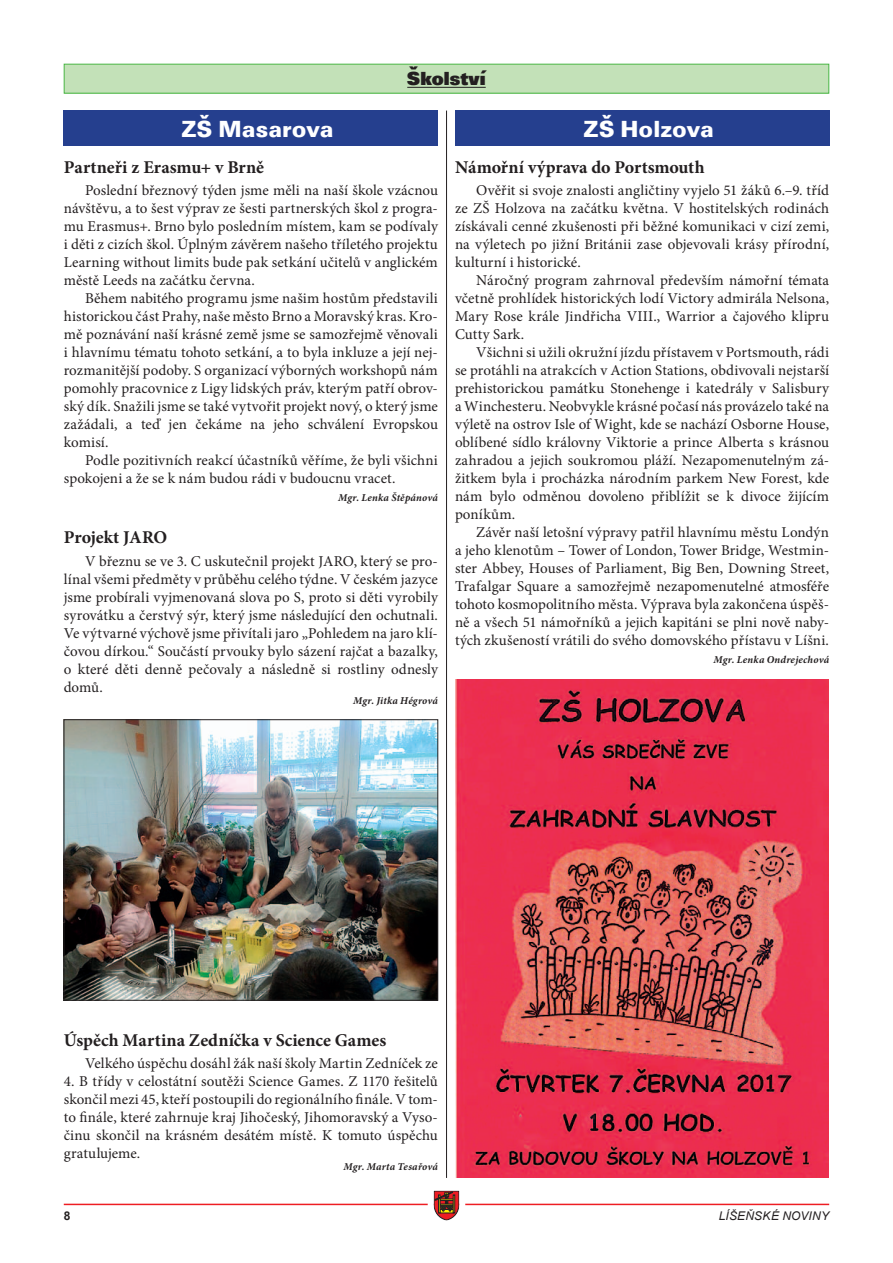
<style>
.page{position:relative;width:893px;height:1263px;background:#fff}
.page>*{position:absolute;margin:0;border:0;box-sizing:border-box;transform-origin:0 0}
.t1{font:900 24px "Unitus TEE";letter-spacing:-.005em;color:#fff}
.t2{font:800 19.5px "Unitus DEE";letter-spacing:.01em;color:#231f20}
.t3{font:700 18px "Minion Pro";color:#231f20}
.t4{font:15px/18px "Minion Pro";letter-spacing:.005em;color:#231f20;text-align:justify}
.t5{font:italic 12px "Arial";letter-spacing:.015em;color:#231f20}
.t6{font:700 12px "Arial";color:#231f20}
.t7{font:italic 700 10.5px "Minion Pro";letter-spacing:.02em;color:#231f20}
</style>
<div class="page">
<hr style="left:64px;top:1204px;width:765px;height:1px;background:#ee1d23">
<svg style="left:425px;top:1190px;width:43px;height:31px"></svg>
<div style="left:64px;top:111px;width:374px;height:35px;background:#253f8e"></div>
<div style="left:64px;top:64px;width:765px;height:29px;background:#c3e1b8"></div>
<hr style="left:407px;top:87px;width:79px;height:1px;background:#231f20">
<div style="left:64px;top:64px;width:765px;height:30px;border:1px solid #4cb848"></div>
<div style="left:455px;top:111px;width:374px;height:35px;background:#253f8e"></div>
<hr style="left:446px;top:111px;width:1px;height:1067px;background:#231f20">
<img style="left:455px;top:679px;width:374px;height:499px">
<img style="left:66px;top:721px;width:370px;height:277px">
<div style="left:64px;top:719px;width:374px;height:281px;border:1px solid #231f20"></div>
<h1 class="t1" style="left:181px;top:116px;width:154px">ZŠ Masarova</h1>
<h2 class="t2" style="left:407px;top:67px;width:80px">Školství</h2>
<h1 class="t1" style="left:583px;top:116px;width:132px">ZŠ Holzova</h1>
<p class="t3" style="left:64px;top:154px;width:202px">Partneři z Erasmu+ v Brně</p>
<p class="t4" style="left:64px;top:181px;width:376px;text-indent:21px">Poslední březnový týden jsme měli na naší škole vzácnou návštěvu, a to šest výprav ze šesti partnerských škol z progra&shy;mu Erasmus+. Brno bylo posledním místem, kam se podívaly i děti z cizích škol. Úplným závěrem našeho tříletého projektu Learning without limits bude pak setkání učitelů v anglickém městě Leeds na začátku června.</p>
<p class="t4" style="left:64px;top:289px;width:376px;text-indent:21px">Během nabitého programu jsme našim hostům představili historickou část Prahy, naše město Brno a Moravský kras. Kro&shy;mě poznávání naší krásné země jsme se samozřejmě věnovali i hlavnímu tématu tohoto setkání, a to byla inkluze a její nej&shy;rozmanitější podoby. S organizací výborných workshopů nám pomohly pracovnice z Ligy lidských práv, kterým patří obrov&shy;ský dík. Snažili jsme se také vytvořit projekt nový, o který jsme zažádali, a teď jen čekáme na jeho schválení Evropskou komisí.</p>
<p class="t4" style="left:64px;top:451px;width:376px;text-indent:21px">Podle pozitivních reakcí účastníků věříme, že byli všichni spokojeni a že se k nám budou rádi v budoucnu vracet.</p>
<p class="t7" style="left:338px;top:490px;width:101px">Mgr. Lenka Štěpánová</p>
<p class="t3" style="left:64px;top:525px;width:105px">Projekt JARO</p>
<p class="t4" style="left:64px;top:552px;width:376px;text-indent:21px">V březnu se ve 3. C uskutečnil projekt JARO, který se pro&shy;línal všemi předměty v průběhu celého týdne. V českém jazyce jsme probírali vyjmenovaná slova po S, proto si děti vyrobily syrovátku a čerstvý sýr, který jsme následující den ochutnali.<br>Ve výtvarné výchově jsme přivítali jaro „Pohledem na jaro klí&shy;čovou dírkou.“ Součástí prvouky bylo sázení rajčat a bazalky, o které děti denně pečovaly a následně si rostliny odnesly domů.</p>
<p class="t7" style="left:353px;top:693px;width:86px">Mgr. Jitka Hégrová</p>
<p class="t3" style="left:455px;top:154px;width:251px">Námořní výprava do Portsmouth</p>
<p class="t4" style="left:455px;top:181px;width:376px;text-indent:21px">Ověřit si svoje znalosti angličtiny vyjelo 51 žáků 6.–9. tříd ze ZŠ Holzova na začátku května. V hostitelských rodinách získávali cenné zkušenosti při běžné komunikaci v cizí zemi, na výletech po jižní Británii zase objevovali krásy přírodní, kulturní i historické.</p>
<p class="t4" style="left:455px;top:271px;width:376px;text-indent:21px">Náročný program zahrnoval především námořní témata včetně prohlídek historických lodí Victory admirála Nelsona, Mary Rose krále Jindřicha VIII., Warrior a čajového klipru Cutty Sark.</p>
<p class="t4" style="left:455px;top:343px;width:376px;text-indent:21px">Všichni si užili okružní jízdu přístavem v Portsmouth, rádi se protáhli na atrakcích v Action Stations, obdivovali nejstarší prehistorickou památku Stonehenge i katedrály v Salisbury a Winchesteru. Neobvykle krásné počasí nás provázelo také na výletě na ostrov Isle of Wight, kde se nachází Osborne House, oblíbené sídlo královny Viktorie a prince Alberta s krásnou zahradou a jejich soukromou pláží. Nezapomenutelným zá&shy;žitkem byla i procházka národním parkem New Forest, kde nám bylo odměnou dovoleno přiblížit se k divoce žijícím poníkům.</p>
<p class="t4" style="left:455px;top:523px;width:376px;text-indent:21px">Závěr naší letošní výpravy patřil hlavnímu městu Londýn a jeho klenotům – Tower of London, Tower Bridge, Westmin&shy;ster Abbey, Houses of Parliament, Big Ben, Downing Street, Trafalgar Square a samozřejmě nezapomenutelné atmosféře tohoto kosmopolitního města. Výprava byla zakončena úspěš&shy;ně a všech 51 námořníků a jejich kapitáni se plni nově naby&shy;tých zkušeností vrátili do svého domovského přístavu v Líšni.</p>
<p class="t7" style="left:714px;top:652px;width:117px">Mgr. Lenka Ondrejechová</p>
<p class="t3" style="left:64px;top:1027px;width:324px">Úspěch Martina Zedníčka v Science Games</p>
<p class="t4" style="left:85px;top:1054px;width:354px">Velkého úspěchu dosáhl žák naší školy Martin Zedníček ze</p>
<p class="t4" style="left:64px;top:1072px;width:376px">4. B třídy v celostátní soutěži Science Games. Z 1170 řešitelů skončil mezi 45, kteří postoupili do regionálního finále. V tom&shy;to finále, které zahrnuje kraj Jihočeský, Jihomoravský a Vyso&shy;činu skončil na krásném desátém místě. K tomuto úspěchu gratulujeme.</p>
<p class="t7" style="left:344px;top:1159px;width:96px">Mgr. Marta Tesařová</p>
<p class="t6" style="left:64px;top:1208px;width:8px">8</p>
<p class="t5" style="left:719px;top:1208px;width:112px">LÍŠEŇSKÉ NOVINY</p>
</div>
